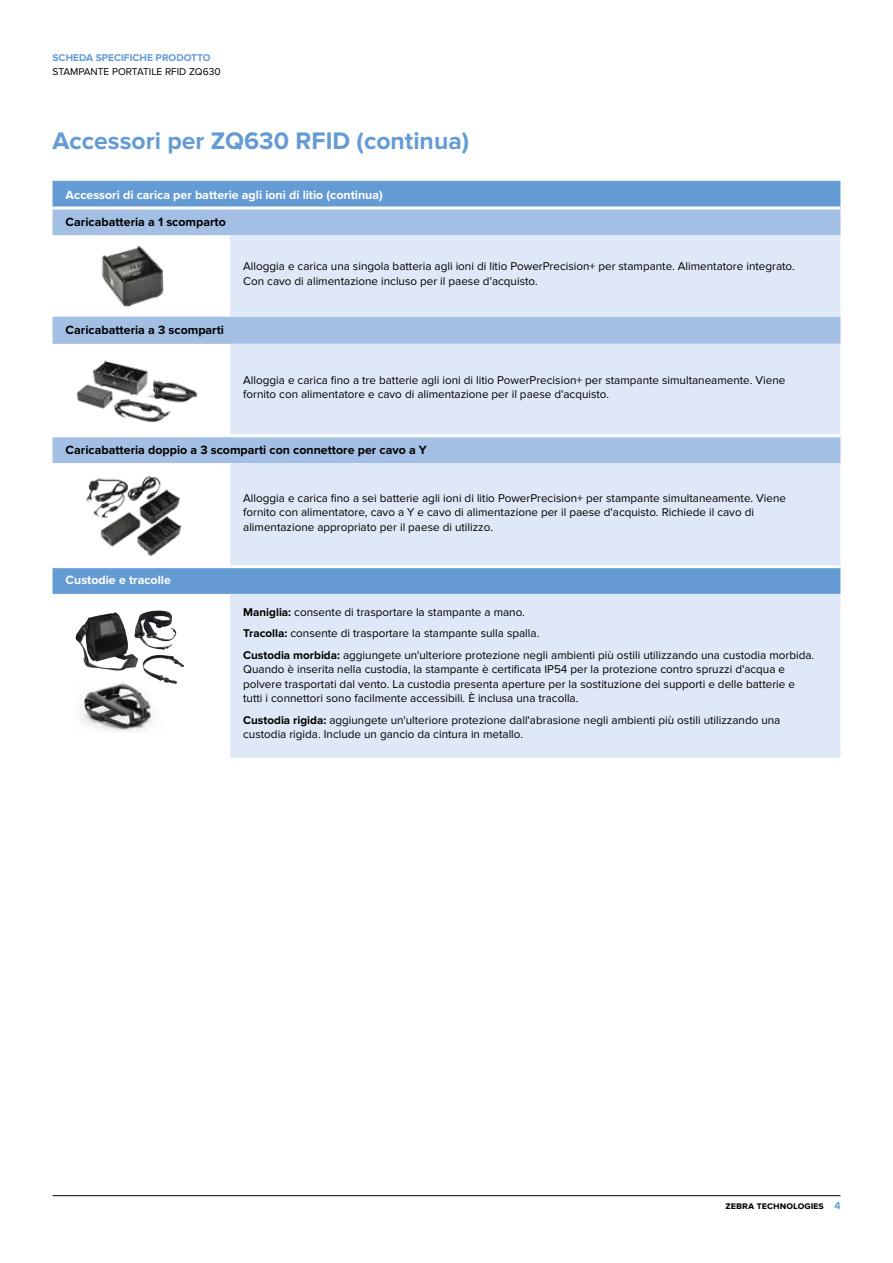
<style>
.page{position:relative;width:893px;height:1263px;background:#fff}
.page>*{position:absolute;margin:0;border:0;box-sizing:border-box;transform-origin:0 0}
.t1{font:700 24.75px "Proxima Nova";color:#649bd4}
.t2{font:700 12.45px "Proxima Nova";color:#000}
.t3{font:700 12.45px "Proxima Nova";color:#fff}
.t4{font:11.7px/14.5px "Proxima Nova";color:#000}
.t5{font:10.2px "Proxima Nova";color:#000}
.t6{font:700 10.2px "Proxima Nova";color:#649bd4}
.t7{font:700 10.2px "Proxima Nova";color:#000}
.s1{font-weight:700}
.s2{color:#649bd4}
</style>
<div class="page">
<svg style="left:53px;top:181px;width:787px;height:413px;fill:#649bd4"></svg>
<svg style="left:53px;top:209px;width:787px;height:254px;fill:#a3bfe4"></svg>
<svg style="left:230px;top:235px;width:610px;height:523px;background:#d2e0f2"></svg>
<hr style="left:53px;top:434px;width:177px;height:3px;background:#fff">
<hr style="left:230px;top:434px;width:610px;height:3px;background:#fff">
<hr style="left:53px;top:206px;width:177px;height:3px;background:#fff">
<hr style="left:230px;top:206px;width:610px;height:3px;background:#fff">
<hr style="left:53px;top:565px;width:177px;height:3px;background:#fff">
<hr style="left:230px;top:565px;width:610px;height:3px;background:#fff">
<img style="left:76px;top:613px;width:49px;height:58px">
<img style="left:134px;top:610px;width:39px;height:40px">
<img style="left:143px;top:655px;width:34px;height:29px">
<img style="left:75px;top:472px;width:108px;height:87px">
<img style="left:63px;top:353px;width:142px;height:78px">
<img style="left:83px;top:241px;width:93px;height:66px">
<img style="left:80px;top:679px;width:87px;height:53px">
<hr style="left:53px;top:1195px;width:787px;height:1px;background:#000">
<p class="t6" style="left:53px;top:52px;width:160px">SCHEDA SPECIFICHE PRODOTTO</p>
<p class="t5" style="left:53px;top:65px;width:170px">STAMPANTE PORTATILE RFID ZQ630</p>
<h1 class="t1" style="left:53px;top:127px;width:418px">Accessori per ZQ630 RFID (continua)</h1>
<p class="t3" style="left:66px;top:187px;width:319px">Accessori di carica per batterie agli ioni di litio (continua)</p>
<p class="t2" style="left:66px;top:214px;width:162px">Caricabatteria a 1 scomparto</p>
<p class="t4" style="left:243px;top:259px;width:553px">Alloggia e carica una singola batteria agli ioni di litio PowerPrecision+ per stampante. Alimentatore integrato.<br>Con cavo di alimentazione incluso per il paese d'acquisto.</p>
<p class="t2" style="left:66px;top:323px;width:160px">Caricabatteria a 3 scomparti</p>
<p class="t4" style="left:243px;top:373px;width:544px">Alloggia e carica fino a tre batterie agli ioni di litio PowerPrecision+ per stampante simultaneamente. Viene fornito con alimentatore e cavo di alimentazione per il paese d'acquisto.</p>
<p class="t2" style="left:66px;top:442px;width:363px">Caricabatteria doppio a 3 scomparti con connettore per cavo a Y</p>
<p class="t4" style="left:243px;top:491px;width:544px">Alloggia e carica fino a sei batterie agli ioni di litio PowerPrecision+ per stampante simultaneamente. Viene fornito con alimentatore, cavo a Y e cavo di alimentazione per il paese d'acquisto. Richiede il cavo di alimentazione appropriato per il paese di utilizzo.</p>
<p class="t3" style="left:66px;top:573px;width:107px">Custodie e tracolle</p>
<p class="t4" style="left:243px;top:602px;width:572px;line-height:21.1px"><span class="s1">Maniglia:</span> consente di trasportare la stampante a mano.<br><span class="s1">Tracolla:</span> consente di trasportare la stampante sulla spalla.<br><span class="s1">Custodia morbida:</span> aggiungete un'ulteriore protezione negli ambienti più ostili utilizzando una custodia morbida.</p>
<p class="t4" style="left:243px;top:662px;width:553px">Quando è inserita nella custodia, la stampante è certificata IP54 per la protezione contro spruzzi d'acqua e polvere trasportati dal vento. La custodia presenta aperture per la sostituzione dei supporti e delle batterie e tutti i connettori sono facilmente accessibili. È inclusa una tracolla.</p>
<p class="t4" style="left:243px;top:712px;width:539px"><span class="s1">Custodia rigida:</span> aggiungete un'ulteriore protezione dall'abrasione negli ambienti più ostili utilizzando una custodia rigida. Include un gancio da cintura in metallo.</p>
<p class="t7" style="left:726px;top:1200px;width:116px">zebra technologies <span class="s2">4</span></p>
</div>
